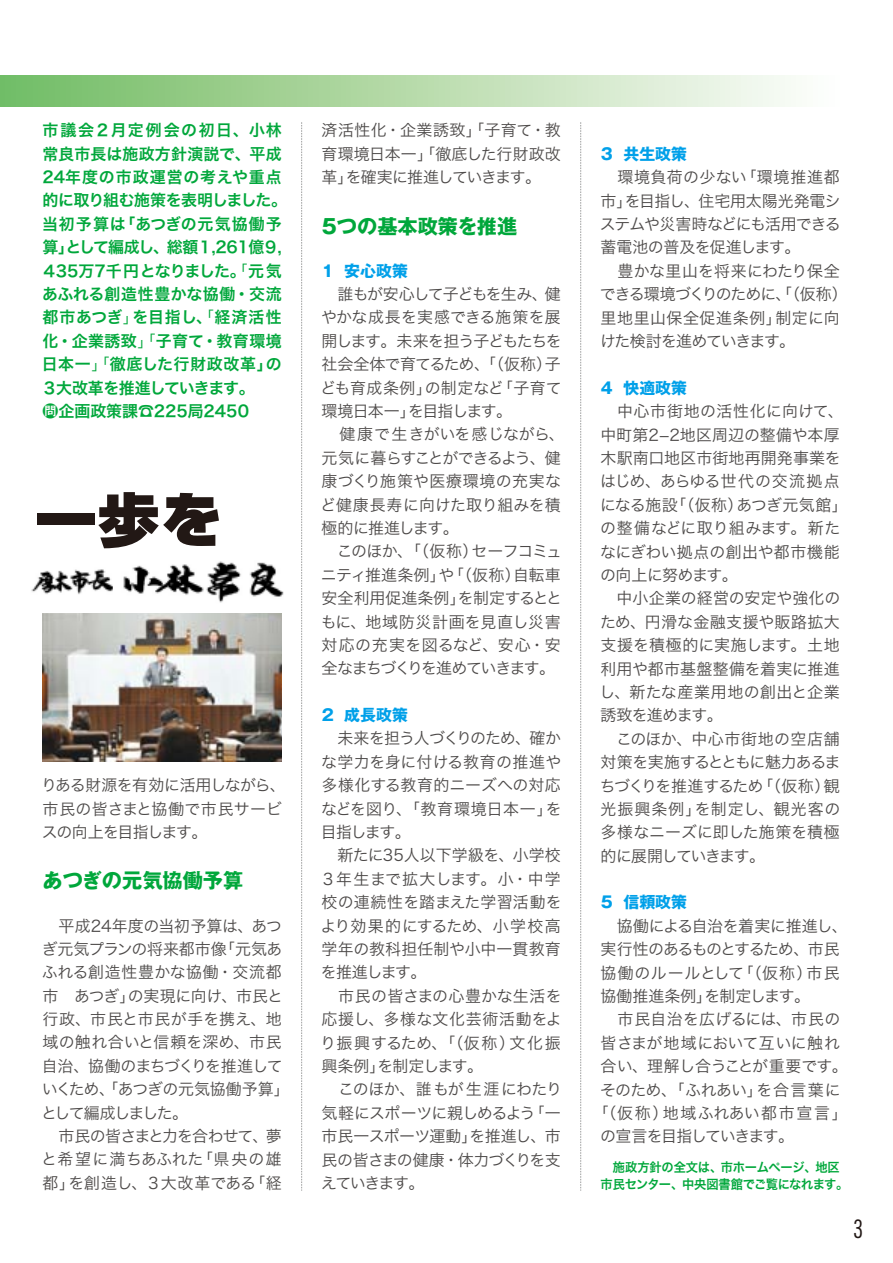
<style>
.page{position:relative;width:893px;height:1263px;background:#fff}
.page>*{position:absolute;margin:0;border:0;box-sizing:border-box;transform-origin:0 0}
.t1{font:900 58.5px "Shin Go Pro";color:#221815;scale:1.05 1}
.t2{font:300 condensed 24.45px "Futura";color:#221815}
.t3{font:700 20.25px "Gothic MB101 Pro";color:#00a73b}
.t4{font:15.9px/23.4px "Hira Kaku Pro W3";letter-spacing:-.01em;color:#4c4948}
.t5{font:15.9px/23.4px "Hira Kaku Pro W3";letter-spacing:-.03em;color:#4c4948}
.t6{font:15.9px/23.4px "Hira Kaku Pro W6";color:#00a73b}
.t7{font:700 15.9px "Gothic MB101 Pro";color:#00a0e9}
.t8{font:15.9px "Hira Kaku Pro W3";letter-spacing:-.095em;color:#4c4948}
.t9{font:15.9px "Hira Kaku Pro W3";letter-spacing:.05em;color:#4c4948}
.t10{font:15.9px "Hira Kaku Pro W3";letter-spacing:.095em;color:#4c4948}
.t11{font:15.9px "Hira Kaku Pro W3";letter-spacing:.015em;color:#4c4948}
.t12{font:15.9px "Hira Kaku Pro W3";letter-spacing:.025em;color:#4c4948}
.t13{font:15.9px "Hira Kaku Pro W3";letter-spacing:-.075em;color:#4c4948}
.t14{font:12.75px/17px "Hira Kaku Pro W6";letter-spacing:-.02em;color:#00a73b;text-align:center;scale:.96 1}
.s1{font-family:"Hira Kaku Pro W3"}
.s2{font-family:"Midashi Go Pro MB31"}
</style>
<div class="page">
<div style="left:0;top:75px;width:840px;height:32px;background:linear-gradient(to right,#72bb61,#fffefb)"></div>
<img style="left:43px;top:613px;width:239px;height:149px">
<svg style="left:301px;top:122px;width:1px;height:1069px"></svg>
<svg style="left:580px;top:122px;width:1px;height:1069px"></svg>
<img style="left:31px;top:569px;width:82px;height:25px">
<img style="left:123px;top:561px;width:161px;height:42px">
<p class="t6" style="left:41px;top:118px;width:247px">市議会２月定例会の初日、小林常良市長は施政方針演説で、平成<br>24年度の市政運営の考えや重点的に取り組む施策を表明しました。当初予算は「あつぎの元気協働予算」として編成し、総額１,261億９,<br>４35万7千円となりました。<span class="s1">「</span>元気あふれる創造性豊かな協働・交流都市あつぎ<span class="s1">」</span>を目指し、<span class="s1">「</span>経済活性化・企業誘致<span class="s1">」「</span>子育て・教育環境日本一<span class="s1">」「</span>徹底した行財政改革」の<br>３大改革を推進していきます。<br><span class="s2">問</span>企画政策課☎225局2450</p>
<h1 class="t1" style="left:35px;top:473px;width:180px">一歩を</h1>
<p class="t5" style="left:41px;top:772px;width:246px">りある財源を有効に活用しながら、市民の皆さまと協働で市民サービスの向上を目指します。</p>
<p class="t3" style="left:43px;top:864px;width:202px">あつぎの元気協働予算</p>
<p class="t4" style="left:41px;top:913px;width:250px">　平成24年度の当初予算は、あつぎ元気プランの将来都市像「元気あふれる創造性豊かな協働・交流都市　あつぎ」の実現に向け、市民と行政、市民と市民が手を携え、地域の触れ合いと信頼を深め、市民自治、協働のまちづくりを推進していくため、「あつぎの元気協働予算」として編成しました。<br>　市民の皆さまと力を合わせて、夢と希望に満ちあふれた「県央の雄都」を創造し、３大改革である「経</p>
<p class="t4" style="left:322px;top:118px;width:241px;text-align:justify">済活性化・企業誘致」「子育て・教育環境日本一」「徹底した行財政改革」を確実に推進していきます。</p>
<p class="t3" style="left:319px;top:209px;width:200px">５つの基本政策を推進</p>
<p class="t7" style="left:320px;top:257px;width:90px">１ 安心政策</p>
<p class="t5" style="left:320px;top:281px;width:246px">　誰もが安心して子どもを生み、健やかな成長を実感できる施策を展開します。未来を担う子どもたちを社会全体で育てるため、「（仮称）子ども育成条例」の制定など「子育て環境日本一」を目指します。<br>　健康で生きがいを感じながら、元気に暮らすことができるよう、健康づくり施策や医療環境の充実など健康長寿に向けた取り組みを積極的に推進します。<br>　このほか、「（仮称）セーフコミュニティ推進条例」や「（仮称）自転車安全利用促進条例」を制定するとともに、地域防災計画を見直し災害対応の充実を図るなど、安心・安全なまちづくりを進めていきます。</p>
<p class="t7" style="left:320px;top:702px;width:90px">２ 成長政策</p>
<p class="t4" style="left:320px;top:726px;width:244px">　未来を担う人づくりのため、確かな学力を身に付ける教育の推進や多様化する教育的ニーズへの対応などを図り、「教育環境日本一」を目指します。<br>　新たに35人以下学級を、小学校<br>３年生まで拡大します。小・中学校の連続性を踏まえた学習活動をより効果的にするため、小学校高学年の教科担任制や小中一貫教育を推進します。<br>　市民の皆さまの心豊かな生活を応援し、多様な文化芸術活動をより振興するため、「（仮称）文化振興条例」を制定します。<br>　このほか、誰もが生涯にわたり気軽にスポーツに親しめるよう「一市民一スポーツ運動」を推進し、市民の皆さまの健康・体力づくりを支えていきます。</p>
<p class="t7" style="left:599px;top:141px;width:90px">３ 共生政策</p>
<p class="t4" style="left:600px;top:164px;width:249px">　環境負荷の少ない「環境推進都市」を目指し、住宅用太陽光発電システムや災害時などにも活用できる蓄電池の普及を促進します。<br>　豊かな里山を将来にわたり保全できる環境づくりのために、「（仮称）里地里山保全促進条例」制定に向けた検討を進めていきます。</p>
<p class="t7" style="left:599px;top:374px;width:90px">４ 快適政策</p>
<p class="t4" style="left:599px;top:398px;width:250px">　中心市街地の活性化に向けて、中町第2−2地区周辺の整備や本厚木駅南口地区市街地再開発事業をはじめ、あらゆる世代の交流拠点になる施設「（仮称）あつぎ元気館」の整備などに取り組みます。新たなにぎわい拠点の創出や都市機能の向上に努めます。<br>　中小企業の経営の安定や強化のため、円滑な金融支援や販路拡大支援を積極的に実施します。土地利用や都市基盤整備を着実に推進し、新たな産業用地の創出と企業誘致を進めます。<br>　このほか、中心市街地の空店舗対策を実施するとともに魅力あるまちづくりを推進するため「（仮称）観光振興条例」を制定し、観光客の多様なニーズに即した施策を積極的に展開していきます。</p>
<p class="t7" style="left:599px;top:889px;width:90px">５ 信頼政策</p>
<p class="t5" style="left:601px;top:913px;width:249px">　協働による自治を着実に推進し、</p>
<p class="t8" style="left:601px;top:935px;width:241px">実行性のあるものとするため、市民</p>
<p class="t9" style="left:601px;top:958px;width:241px">協働のルールとして「（仮称）市民</p>
<p class="t4" style="left:601px;top:983px;width:211px">協働推進条例」を制定します。</p>
<p class="t11" style="left:601px;top:1005px;width:241px">　市民自治を広げるには、市民の</p>
<p class="t12" style="left:601px;top:1029px;width:241px">皆さまが地域において互いに触れ</p>
<p class="t4" style="left:601px;top:1053px;width:249px">合い、理解し合うことが重要です。</p>
<p class="t5" style="left:600px;top:1077px;width:242px">そのため、「ふれあい」を合言葉に</p>
<p class="t10" style="left:593px;top:1099px;width:257px">「（仮称）地域ふれあい都市宣言」</p>
<p class="t13" style="left:600px;top:1122px;width:196px">の宣言を目指していきます。</p>
<p class="t14" style="left:601px;top:1158px;width:260px">施政方針の全文は、市ホームページ、地区<br>市民センター、中央図書館でご覧になれます。</p>
<h2 class="t2" style="left:853px;top:1213px;width:12px">3</h2>
</div>
